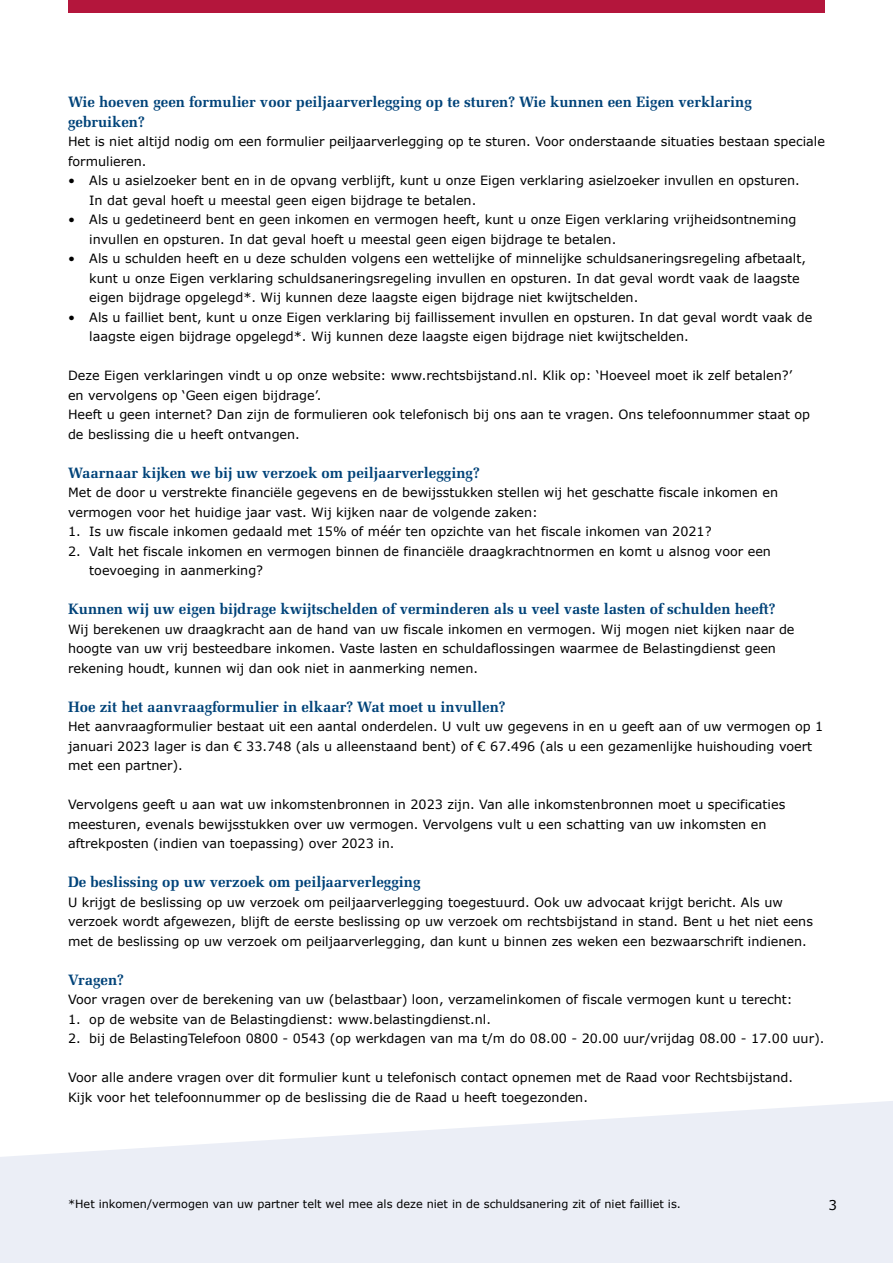
<style>
.page{position:relative;width:893px;height:1263px;background:#fff}
.page>*{position:absolute;margin:0;border:0;box-sizing:border-box;transform-origin:0 0}
.t1{font:700 15px/19.5px "Melior LT Std";color:#004379}
.t2{font:13.5px "Verdana";color:#000}
.t3{font:12.75px/19.5px "Verdana";color:#000}
.t4{font:11.25px "Verdana";color:#000}
</style>
<div class="page">
<svg style="left:0;top:1101px;width:893px;height:162px;fill:#ebeef6"></svg>
<div style="left:68px;top:0;width:757px;height:13px;background:#b4163c"></div>
<p class="t1" style="left:68px;top:92px;width:685px">Wie hoeven geen formulier voor peiljaarverlegging op te sturen? Wie kunnen een Eigen verklaring gebruiken?</p>
<p class="t3" style="left:68px;top:132px;width:758px">Het is niet altijd nodig om een formulier peiljaarverlegging op te sturen. Voor onderstaande situaties bestaan speciale formulieren.</p>
<p class="t3" style="left:89px;top:171px;width:712px;text-indent:-21px">• Als u asielzoeker bent en in de opvang verblijft, kunt u onze Eigen verklaring asielzoeker invullen en opsturen.<br>In dat geval hoeft u meestal geen eigen bijdrage te betalen.</p>
<p class="t3" style="left:89px;top:210px;width:709px;text-indent:-21px">• Als u gedetineerd bent en geen inkomen en vermogen heeft, kunt u onze Eigen verklaring vrijheidsontneming invullen en opsturen. In dat geval hoeft u meestal geen eigen bijdrage te betalen.</p>
<p class="t3" style="left:89px;top:249px;width:718px;text-indent:-21px">• Als u schulden heeft en u deze schulden volgens een wettelijke of minnelijke schuldsaneringsregeling afbetaalt, kunt u onze Eigen verklaring schuldsaneringsregeling invullen en opsturen. In dat geval wordt vaak de laagste eigen bijdrage opgelegd*. Wij kunnen deze laagste eigen bijdrage niet kwijtschelden.</p>
<p class="t3" style="left:89px;top:307px;width:725px;text-indent:-21px">• Als u failliet bent, kunt u onze Eigen verklaring bij faillissement invullen en opsturen. In dat geval wordt vaak de laagste eigen bijdrage opgelegd*. Wij kunnen deze laagste eigen bijdrage niet kwijtschelden.</p>
<p class="t3" style="left:68px;top:366px;width:744px">Deze Eigen verklaringen vindt u op onze website: www.rechtsbijstand.nl. Klik op: ‘Hoeveel moet ik zelf betalen?’ en vervolgens op ‘Geen eigen bijdrage’.<br>Heeft u geen internet? Dan zijn de formulieren ook telefonisch bij ons aan te vragen. Ons telefoonnummer staat op de beslissing die u heeft ontvangen.</p>
<p class="t1" style="left:68px;top:463px;width:413px">Waarnaar kijken we bij uw verzoek om peiljaarverlegging?</p>
<p class="t3" style="left:68px;top:483px;width:712px">Met de door u verstrekte financiële gegevens en de bewijsstukken stellen wij het geschatte fiscale inkomen en vermogen voor het huidige jaar vast. Wij kijken naar de volgende zaken:</p>
<p class="t3" style="left:68px;top:522px;width:645px">1. Is uw fiscale inkomen gedaald met 15% of méér ten opzichte van het fiscale inkomen van 2021?</p>
<p class="t3" style="left:89px;top:541px;width:683px;text-indent:-21px">2. Valt het fiscale inkomen en vermogen binnen de financiële draagkrachtnormen en komt u alsnog voor een toevoeging in aanmerking?</p>
<p class="t1" style="left:68px;top:599px;width:709px">Kunnen wij uw eigen bijdrage kwijtschelden of verminderen als u veel vaste lasten of schulden heeft?</p>
<p class="t3" style="left:68px;top:619px;width:728px">Wij berekenen uw draagkracht aan de hand van uw fiscale inkomen en vermogen. Wij mogen niet kijken naar de hoogte van uw vrij besteedbare inkomen. Vaste lasten en schuldaflossingen waarmee de Belastingdienst geen rekening houdt, kunnen wij dan ook niet in aanmerking nemen.</p>
<p class="t1" style="left:68px;top:697px;width:439px">Hoe zit het aanvraagformulier in elkaar? Wat moet u invullen?</p>
<p class="t3" style="left:68px;top:717px;width:757px">Het aanvraagformulier bestaat uit een aantal onderdelen. U vult uw gegevens in en u geeft aan of uw vermogen op 1 januari 2023 lager is dan € 33.748 (als u alleenstaand bent) of € 67.496 (als u een gezamenlijke huishouding voert met een partner).</p>
<p class="t3" style="left:68px;top:795px;width:719px">Vervolgens geeft u aan wat uw inkomstenbronnen in 2023 zijn. Van alle inkomstenbronnen moet u specificaties meesturen, evenals bewijsstukken over uw vermogen. Vervolgens vult u een schatting van uw inkomsten en aftrekposten (indien van toepassing) over 2023 in.</p>
<p class="t1" style="left:68px;top:872px;width:354px">De beslissing op uw verzoek om peiljaarverlegging</p>
<p class="t3" style="left:68px;top:892px;width:746px">U krijgt de beslissing op uw verzoek om peiljaarverlegging toegestuurd. Ook uw advocaat krijgt bericht. Als uw verzoek wordt afgewezen, blijft de eerste beslissing op uw verzoek om rechtsbijstand in stand. Bent u het niet eens met de beslissing op uw verzoek om peiljaarverlegging, dan kunt u binnen zes weken een bezwaarschrift indienen.</p>
<p class="t1" style="left:68px;top:970px;width:57px">Vragen?</p>
<p class="t3" style="left:68px;top:990px;width:726px">Voor vragen over de berekening van uw (belastbaar) loon, verzamelinkomen of fiscale vermogen kunt u terecht:</p>
<p class="t3" style="left:68px;top:1009px;width:424px">1. op de website van de Belastingdienst: www.belastingdienst.nl.</p>
<p class="t3" style="left:68px;top:1029px;width:758px">2. bij de BelastingTelefoon 0800 - 0543 (op werkdagen van ma t/m do 08.00 - 20.00 uur/vrijdag 08.00 - 17.00 uur).</p>
<p class="t3" style="left:68px;top:1068px;width:727px">Voor alle andere vragen over dit formulier kunt u telefonisch contact opnemen met de Raad voor Rechtsbijstand.<br>Kijk voor het telefoonnummer op de beslissing die de Raad u heeft toegezonden.</p>
<p class="t4" style="left:68px;top:1197px;width:614px">*Het inkomen/vermogen van uw partner telt wel mee als deze niet in de schuldsanering zit of niet failliet is.</p>
<p class="t2" style="left:828px;top:1196px;width:10px">3</p>
</div>
